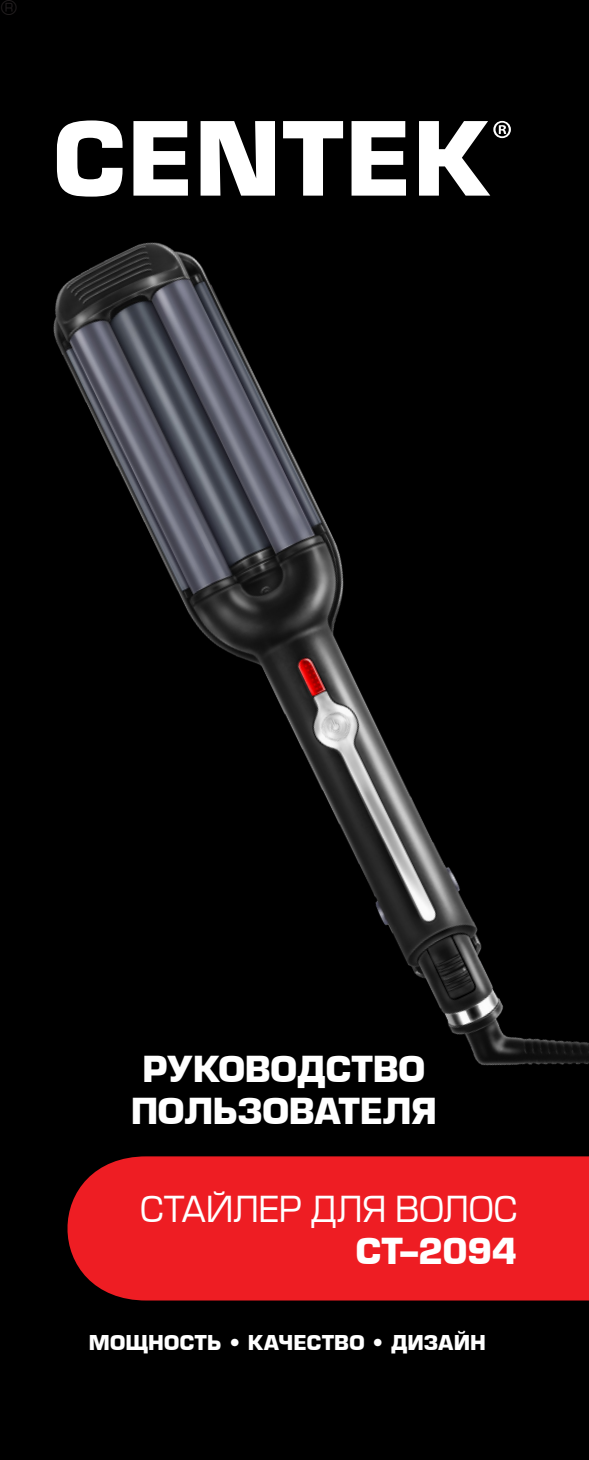
<style>
.page{position:relative;width:589px;height:1460px;background:#fff}
.page>*{position:absolute;margin:0;border:0;box-sizing:border-box;transform-origin:0 0}
.название{font:700 35px/42px "Europe";letter-spacing:-.005em;color:#fff;text-align:center}
.название-2{font:35px "Europe";letter-spacing:-.01em;color:#fff}
.заголовок{font:700 20px "Europe";letter-spacing:.01em;color:#fff}
.t1{font:20px "Europe";color:#231f20}
</style>
<div class="page">
<div style="left:0;top:0;width:588px;height:1460px;background:#000"></div>
<div style="left:67px;top:1156px;width:521px;height:144px;background:#ee1d23"></div>
<svg style="left:57px;top:120px;width:65px;height:77px"></svg>
<svg style="left:133px;top:121px;width:55px;height:75px"></svg>
<svg style="left:200px;top:121px;width:75px;height:75px"></svg>
<svg style="left:283px;top:121px;width:60px;height:75px"></svg>
<svg style="left:351px;top:121px;width:54px;height:75px"></svg>
<svg style="left:419px;top:121px;width:91px;height:75px"></svg>
<img style="left:53px;top:242px;width:535px;height:824px">
<p class="t1" style="left:0;top:-2px;width:19px">®</p>
<p class="название" style="left:131px;top:1049px;width:307px">РУКОВОДСТВО<br>ПОЛЬЗОВАТЕЛЯ</p>
<p class="название-2" style="left:140px;top:1191px;width:378px">СТАЙЛЕР ДЛЯ ВОЛОС</p>
<p class="название" style="left:355px;top:1230px;width:162px">CT–2094</p>
<p class="заголовок" style="left:89px;top:1331px;width:398px">МОЩНОСТЬ • КАЧЕСТВО • ДИЗАЙН</p>
</div>
